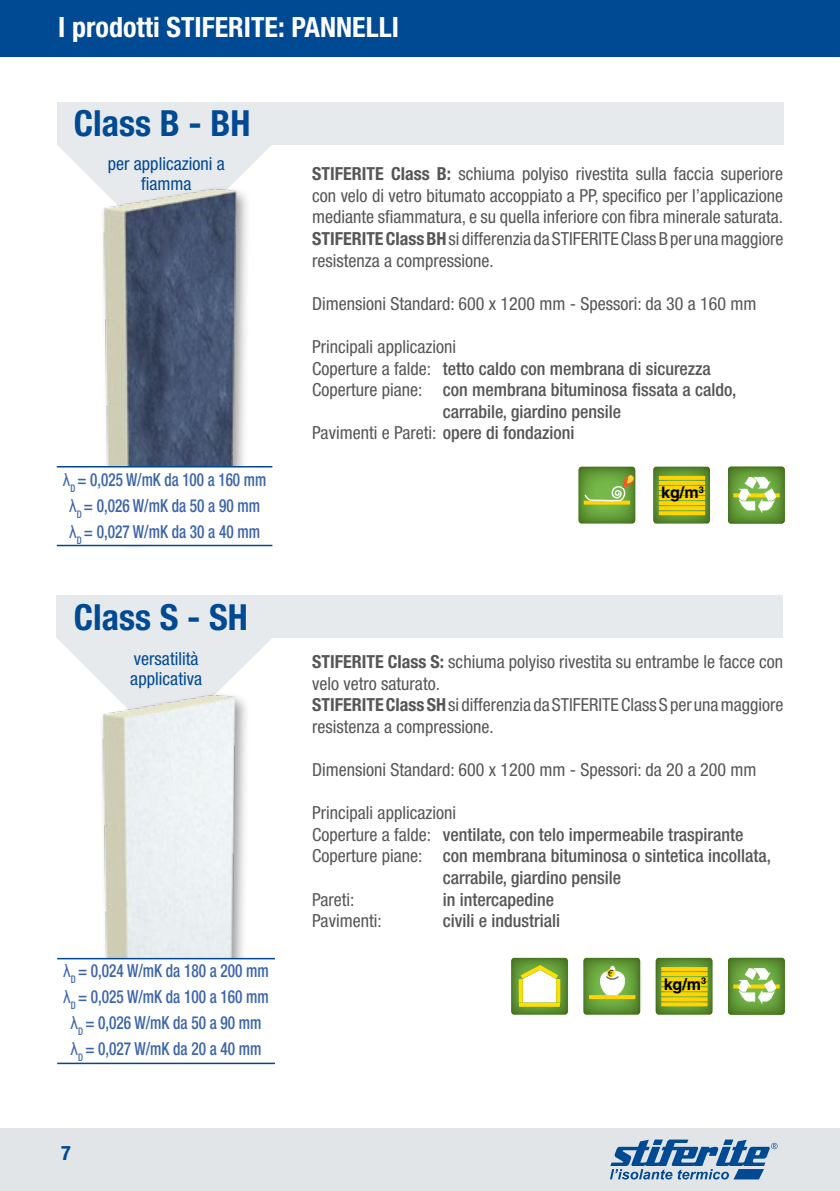
<style>
.page{position:relative;width:840px;height:1191px;background:#fff}
.page>*{position:absolute;margin:0;border:0;box-sizing:border-box;transform-origin:0 0}
.t1{font:700 condensed 36px "Helvetica Neue LT Pro";color:#004993}
.t2{font:700 condensed 28px "Helvetica Neue LT Pro";color:#fff}
.t3{font:700 condensed 20px "Helvetica Neue LT Pro";color:#004993}
.t4{font:condensed 18px/21.6px "Helvetica Neue LT Pro";color:#565656;text-align:justify}
.t5{font:500 condensed 18px "Helvetica Neue LT Pro";color:#565656}
.t6{font:500 condensed 18px/26px "Helvetica Neue LT Pro";color:#3c64a8;text-align:center;scale:.85 1}
.t7{font:500 condensed 18px/26px "Helvetica Neue LT Pro";color:#3c64a8;text-align:center;scale:.84 1}
.t8{font:condensed 18px/20px "Helvetica Neue LT Pro";color:#004993}
.t9{font:700 16px "Helvetica";color:#000}
.s1{font-family:"Arial";font-weight:400;font-stretch:normal}
.s2{font-weight:700}
.s3{font-weight:400}
.s4{font-weight:500}
</style>
<div class="page">
<div style="left:0;top:0;width:839px;height:57px;background:#004993"></div>
<div style="left:0;top:1128px;width:839px;height:63px;background:#e1e5e8"></div>
<svg style="left:610px;top:1139px;width:167px;height:40px"></svg>
<svg style="left:727px;top:467px;width:57px;height:56px;background:#609238"></svg>
<svg style="left:733px;top:493px;width:46px;height:4px"></svg>
<svg style="left:737px;top:477px;width:39px;height:36px"></svg>
<svg style="left:653px;top:467px;width:56px;height:56px;background:#649431"></svg>
<hr style="left:658px;top:496px;width:46px;height:4px;background:#ffd400">
<hr style="left:658px;top:486px;width:46px;height:4px;background:#ffd400">
<hr style="left:658px;top:481px;width:46px;height:4px;background:#ffd400">
<svg style="left:658px;top:476px;width:46px;height:4px"></svg>
<svg style="left:658px;top:511px;width:46px;height:4px"></svg>
<svg style="left:658px;top:506px;width:46px;height:4px"></svg>
<svg style="left:658px;top:501px;width:46px;height:4px"></svg>
<hr style="left:658px;top:491px;width:46px;height:4px;background:#ffd400">
<svg style="left:578px;top:467px;width:57px;height:56px;background:#629535"></svg>
<hr style="left:583px;top:500px;width:46px;height:4px;background:#ffd400">
<svg style="left:583px;top:474px;width:51px;height:28px"></svg>
<svg style="left:655px;top:958px;width:57px;height:56px;background:#679533"></svg>
<svg style="left:661px;top:987px;width:46px;height:4px"></svg>
<svg style="left:661px;top:977px;width:46px;height:4px"></svg>
<hr style="left:661px;top:972px;width:46px;height:4px;background:#ffd400">
<hr style="left:661px;top:967px;width:46px;height:4px;background:#ffd400">
<svg style="left:661px;top:1002px;width:46px;height:4px"></svg>
<svg style="left:661px;top:997px;width:46px;height:4px"></svg>
<svg style="left:661px;top:992px;width:46px;height:4px"></svg>
<svg style="left:661px;top:982px;width:46px;height:4px"></svg>
<svg style="left:511px;top:958px;width:56px;height:56px"></svg>
<svg style="left:516px;top:962px;width:46px;height:40px"></svg>
<svg style="left:518px;top:1002px;width:41px;height:4px"></svg>
<svg style="left:556px;top:979px;width:4px;height:23px"></svg>
<svg style="left:518px;top:979px;width:4px;height:23px"></svg>
<svg style="left:583px;top:958px;width:56px;height:56px;background:#609637"></svg>
<hr style="left:588px;top:995px;width:47px;height:4px;background:#ffd400">
<svg style="left:609px;top:965px;width:6px;height:7px"></svg>
<svg style="left:598px;top:968px;width:28px;height:28px"></svg>
<svg style="left:727px;top:958px;width:57px;height:56px;background:#609237"></svg>
<svg style="left:733px;top:984px;width:46px;height:4px"></svg>
<svg style="left:737px;top:968px;width:39px;height:36px"></svg>
<div style="left:57px;top:595px;width:725px;height:43px;background:#e7eaec"></div>
<svg style="left:57px;top:638px;width:215px;height:46px"></svg>
<img style="left:92px;top:684px;width:167px;height:381px">
<div style="left:57px;top:958px;width:218px;height:105px;background:#fff"></div>
<hr style="left:57px;top:958px;width:218px;height:1px;background:#004993">
<hr style="left:57px;top:1062px;width:218px;height:2px;background:#004993">
<div style="left:57px;top:102px;width:725px;height:43px;background:#e7eaec"></div>
<svg style="left:58px;top:145px;width:214px;height:35px"></svg>
<img style="left:93px;top:177px;width:167px;height:370px">
<div style="left:57px;top:467px;width:215px;height:78px;background:#fff"></div>
<hr style="left:57px;top:466px;width:215px;height:1px;background:#004993">
<hr style="left:57px;top:545px;width:215px;height:1px;background:#004993">
<h2 class="t2" style="left:58px;top:10px;width:342px">I prodotti STIFERITE: PANNELLI</h2>
<h1 class="t1" style="left:74px;top:102px;width:178px">Class B - BH</h1>
<p class="t8" style="left:108px;top:153px;width:118px;text-align:center">per applicazioni a fiamma</p>
<p class="t7" style="left:63px;top:466px;width:243px"><span class="s1">λ</span><sub>D</sub> = 0,025 W/mK da 100 a 160 mm <span class="s1">λ</span><sub>D</sub> = 0,026 W/mK da 50 a 90 mm <span class="s1">λ</span><sub>D</sub> = 0,027 W/mK da 30 a 40 mm</p>
<h1 class="t1" style="left:74px;top:595px;width:175px">Class S - SH</h1>
<p class="t8" style="left:130px;top:648px;width:73px">versatilità applicativa</p>
<p class="t6" style="left:63px;top:957px;width:243px"><span class="s1">λ</span><sub>D</sub> = 0,024 W/mK da 180 a 200 mm <span class="s1">λ</span><sub>D</sub> = 0,025 W/mK da 100 a 160 mm <span class="s1">λ</span><sub>D</sub> = 0,026 W/mK da 50 a 90 mm <span class="s1">λ</span><sub>D</sub> = 0,027 W/mK da 20 a 40 mm</p>
<p class="t3" style="left:61px;top:1141px;width:11px">7</p>
<p class="t4" style="left:312px;top:163px;width:472px"><span class="s2">STIFERITE Class B:</span> schiuma polyiso rivestita sulla faccia superiore con velo di vetro bitumato accoppiato a PP, specifico per l’applicazione mediante sfiammatura, e su quella inferiore con fibra minerale saturata.<br><span class="s2">STIFERITE Class BH</span> si differenzia da STIFERITE Class B per una maggiore resistenza a compressione.</p>
<p class="t4" style="left:312px;top:292px;width:445px">Dimensioni Standard: 600 x 1200 mm - Spessori: da 30 a 160 mm</p>
<p class="t4" style="left:312px;top:336px;width:145px">Principali applicazioni</p>
<p class="t5" style="left:312px;top:357px;width:400px"><span class="s3">Coperture a falde:</span> tetto caldo con membrana di sicurezza</p>
<p class="t5" style="left:312px;top:379px;width:425px"><span class="s3">Coperture piane:</span> con membrana bituminosa fissata a caldo,</p>
<p class="t5" style="left:442px;top:401px;width:180px">carrabile, giardino pensile</p>
<p class="t4" style="left:312px;top:422px;width:264px">Pavimenti e Pareti: <span class="s4">opere di fondazioni</span></p>
<p class="t9" style="left:661px;top:483px;width:44px">kg/m<sup>3</sup></p>
<p class="t4" style="left:312px;top:650px;width:472px;text-align:left"><span class="s2">STIFERITE Class S:</span> schiuma polyiso rivestita su entrambe le facce con velo vetro saturato.<br><span class="s2">STIFERITE Class SH</span> si differenzia da STIFERITE Class S per una maggiore resistenza a compressione.</p>
<p class="t4" style="left:312px;top:758px;width:445px">Dimensioni Standard: 600 x 1200 mm - Spessori: da 20 a 200 mm</p>
<p class="t4" style="left:312px;top:802px;width:145px">Principali applicazioni</p>
<p class="t5" style="left:312px;top:823px;width:432px"><span class="s3">Coperture a falde:</span> ventilate, con telo impermeabile traspirante</p>
<p class="t5" style="left:312px;top:845px;width:460px"><span class="s3">Coperture piane:</span> con membrana bituminosa o sintetica incollata,</p>
<p class="t5" style="left:442px;top:867px;width:180px">carrabile, giardino pensile</p>
<p class="t4" style="left:312px;top:888px;width:44px">Pareti:</p>
<p class="t5" style="left:442px;top:888px;width:113px">in intercapedine</p>
<p class="t4" style="left:312px;top:910px;width:71px">Pavimenti:</p>
<p class="t5" style="left:442px;top:910px;width:119px">civili e industriali</p>
<p class="t9" style="left:663px;top:974px;width:44px">kg/m<sup>3</sup></p>
</div>
